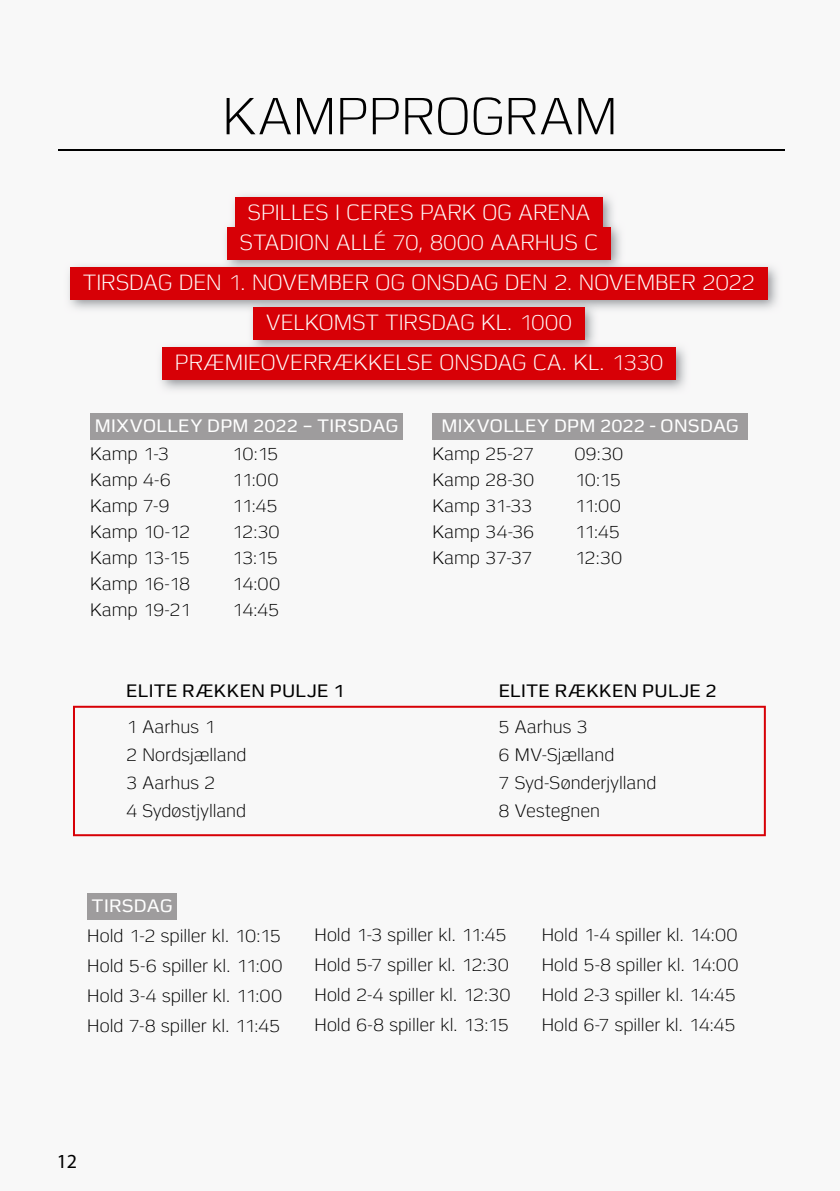
<style>
.page{position:relative;width:840px;height:1191px;background:#fff}
.page>*{position:absolute;margin:0;border:0;box-sizing:border-box;transform-origin:0 0}
.t1{font:300 52px "Politi";letter-spacing:.01em;color:#000}
.t2{font:300 22px/40px "Politi";color:#fff;text-align:center}
.t3{font:20px "Myriad Pro";color:#000}
.t4{font:300 18px/30px "Politi";color:#000}
.t5{font:18px "Politi";letter-spacing:.015em;color:#fff}
.t6{font:18px "Politi";letter-spacing:.03em;color:#000}
</style>
<div class="page">
<hr style="left:58px;top:149px;width:726px;height:1px;background:#000">
<img style="left:66px;top:192px;width:714px;height:201px">
<div style="left:235px;top:197px;width:367px;height:32px;background:#d70006"></div>
<div style="left:227px;top:227px;width:383px;height:32px;background:#d70006"></div>
<div style="left:70px;top:267px;width:697px;height:32px;background:#d70006"></div>
<div style="left:253px;top:307px;width:331px;height:32px;background:#d70006"></div>
<div style="left:162px;top:347px;width:501px;height:32px;background:#d70006"></div>
<div style="left:663px;top:347px;width:12px;height:32px;background:#d70006"></div>
<div style="left:90px;top:414px;width:312px;height:26px;background:#9e9c9d"></div>
<div style="left:432px;top:414px;width:9px;height:26px;background:#9e9c9d"></div>
<div style="left:441px;top:414px;width:297px;height:26px;background:#9e9c9d"></div>
<div style="left:738px;top:414px;width:9px;height:26px;background:#9e9c9d"></div>
<div style="left:87px;top:894px;width:90px;height:26px;background:#9e9c9d"></div>
<svg style="left:73px;top:706px;width:692px;height:130px"></svg>
<h1 class="t1" style="left:222px;top:89px;width:397px">KAMPPROGRAM</h1>
<p class="t2" style="left:240px;top:198px;width:359px;line-height:30px">SPILLES I CERES PARK OG ARENA<br>STADION ALLÉ 70, 8000 AARHUS C</p>
<p class="t2" style="left:83px;top:263px;width:673px">TIRSDAG DEN 1. NOVEMBER OG ONSDAG DEN 2. NOVEMBER 2022<br>VELKOMST TIRSDAG KL. 1000<br>PRÆMIEOVERRÆKKELSE ONSDAG CA. KL. 1330</p>
<p class="t5" style="left:95px;top:416px;width:305px">MIXVOLLEY DPM 2022 – TIRSDAG</p>
<p class="t4" style="left:90px;top:439px;width:80px">Kamp 1-3</p>
<p class="t4" style="left:232px;top:439px;width:48px">10:15</p>
<p class="t4" style="left:90px;top:465px;width:82px">Kamp 4-6</p>
<p class="t4" style="left:232px;top:465px;width:48px">11:00</p>
<p class="t4" style="left:90px;top:491px;width:81px">Kamp 7-9</p>
<p class="t4" style="left:232px;top:491px;width:47px">11:45</p>
<p class="t4" style="left:90px;top:517px;width:102px">Kamp 10-12</p>
<p class="t4" style="left:232px;top:517px;width:49px">12:30</p>
<p class="t4" style="left:90px;top:543px;width:101px">Kamp 13-15</p>
<p class="t4" style="left:232px;top:543px;width:47px">13:15</p>
<p class="t4" style="left:90px;top:569px;width:102px">Kamp 16-18</p>
<p class="t4" style="left:232px;top:569px;width:50px">14:00</p>
<p class="t4" style="left:90px;top:595px;width:102px">Kamp 19-21</p>
<p class="t4" style="left:232px;top:595px;width:49px">14:45</p>
<p class="t6" style="left:126px;top:681px;width:219px">ELITE RÆKKEN PULJE 1</p>
<p class="t4" style="left:126px;top:713px;width:122px;line-height:28px">1 Aarhus 1<br>2 Nordsjælland<br>3 Aarhus 2<br>4 Sydøstjylland</p>
<p class="t5" style="left:441px;top:416px;width:298px">MIXVOLLEY DPM 2022 - ONSDAG</p>
<p class="t4" style="left:432px;top:439px;width:103px">Kamp 25-27</p>
<p class="t4" style="left:574px;top:439px;width:50px">09:30</p>
<p class="t4" style="left:432px;top:465px;width:103px">Kamp 28-30</p>
<p class="t4" style="left:574px;top:465px;width:48px">10:15</p>
<p class="t4" style="left:432px;top:491px;width:101px">Kamp 31-33</p>
<p class="t4" style="left:574px;top:491px;width:48px">11:00</p>
<p class="t4" style="left:432px;top:517px;width:103px">Kamp 34-36</p>
<p class="t4" style="left:574px;top:517px;width:47px">11:45</p>
<p class="t4" style="left:432px;top:543px;width:102px">Kamp 37-37</p>
<p class="t4" style="left:574px;top:543px;width:49px">12:30</p>
<p class="t6" style="left:498px;top:681px;width:219px">ELITE RÆKKEN PULJE 2</p>
<p class="t4" style="left:498px;top:713px;width:159px;line-height:28px">5 Aarhus 3<br>6 MV-Sjælland<br>7 Syd-Sønderjylland<br>8 Vestegnen</p>
<p class="t5" style="left:92px;top:896px;width:82px">TIRSDAG</p>
<p class="t4" style="left:87px;top:921px;width:197px;text-align:justify">Hold 1-2 spiller kl. 10:15<br>Hold 5-6 spiller kl. 11:00<br>Hold 3-4 spiller kl. 11:00<br>Hold 7-8 spiller kl. 11:45</p>
<p class="t4" style="left:314px;top:920px;width:197px">Hold 1-3 spiller kl. 11:45<br>Hold 5-7 spiller kl. 12:30<br>Hold 2-4 spiller kl. 12:30<br>Hold 6-8 spiller kl. 13:15</p>
<p class="t4" style="left:541px;top:920px;width:198px">Hold 1-4 spiller kl. 14:00<br>Hold 5-8 spiller kl. 14:00<br>Hold 2-3 spiller kl. 14:45<br>Hold 6-7 spiller kl. 14:45</p>
<p class="t3" style="left:57px;top:1149px;width:22px">12</p>
</div>
